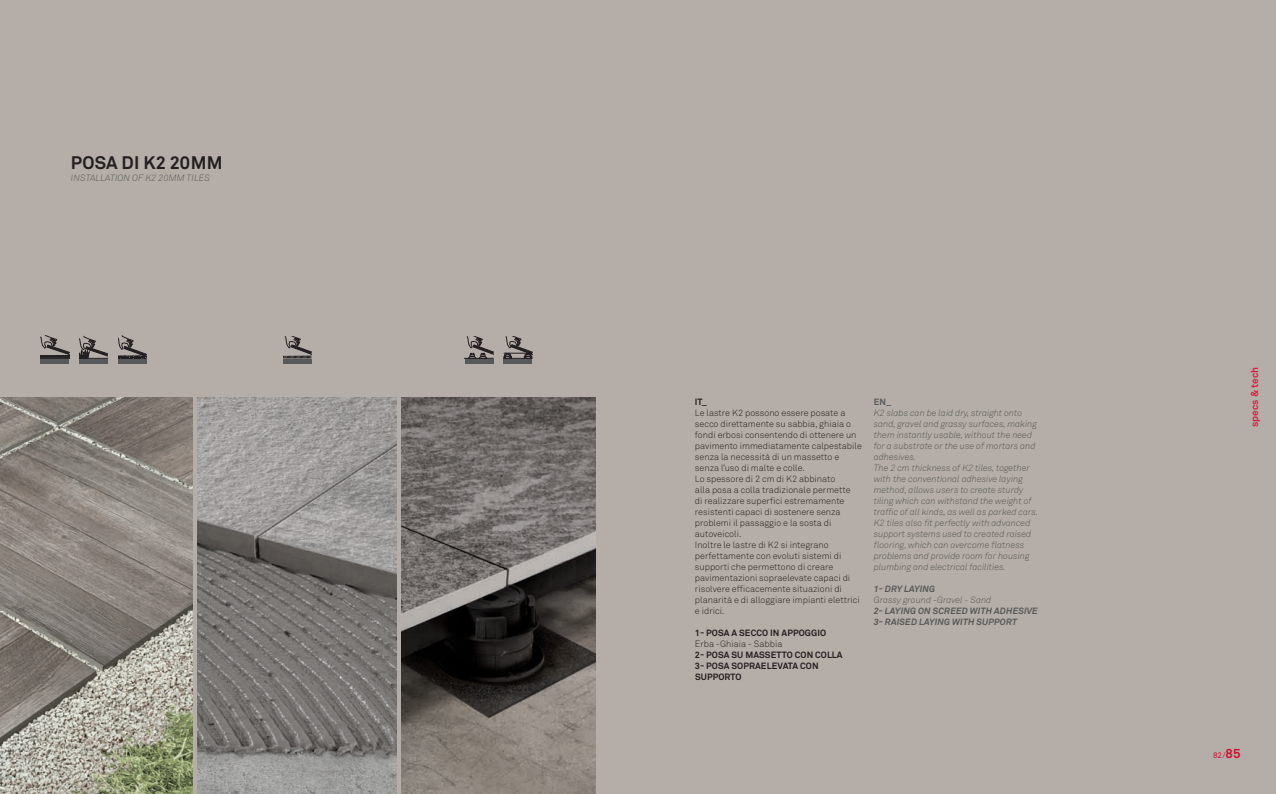
<style>
.page{position:relative;width:1276px;height:794px;background:#b5ada7}
.page>*{position:absolute;margin:0;border:0;box-sizing:border-box;transform-origin:0 0}
.t1{font:700 18px "Akkurat Std";letter-spacing:.01em;color:#231f20}
.t2{font:700 10px "Akkurat Std";color:#df1e3f}
.t3{font:300 9px/11px "Akkurat Std";color:#231f20}
.t4{font:italic 300 9px/11px "Akkurat Std";color:#575857}
.t5{font:700 9px/11px "Akkurat Std";letter-spacing:.01em;color:#231f20}
.t6{font:italic 700 9px/11px "Akkurat Std";letter-spacing:.01em;color:#575857}
.t7{font:700 9px "Akkurat Std";color:#575857}
.t8{font:8px "Akkurat Std";color:#cd1235}
.s1{font-weight:700;font-size:13px}
</style>
<div class="page">
<svg style="left:0;top:397px;width:595px;height:397px;background:#807c77"></svg>
<div style="left:283px;top:359px;width:28px;height:5px;background:#575857"></div>
<svg style="left:283px;top:336px;width:28px;height:23px"></svg>
<div style="left:79px;top:359px;width:29px;height:5px;background:#575857"></div>
<div style="left:118px;top:359px;width:28px;height:5px;background:#575857"></div>
<svg style="left:118px;top:336px;width:28px;height:22px"></svg>
<div style="left:41px;top:359px;width:28px;height:5px;background:#575857"></div>
<svg style="left:41px;top:336px;width:67px;height:23px"></svg>
<div style="left:465px;top:359px;width:28px;height:5px;background:#575857"></div>
<svg style="left:465px;top:336px;width:28px;height:23px"></svg>
<div style="left:503px;top:359px;width:29px;height:5px;background:#575857"></div>
<svg style="left:503px;top:336px;width:29px;height:23px"></svg>
<h1 class="t1" style="left:71px;top:151px;width:153px">POSA DI K2 20MM</h1>
<p class="t4" style="left:71px;top:172px;width:141px">INSTALLATION OF K2 20MM TILES</p>
<p class="t5" style="left:695px;top:396px;width:14px">IT_</p>
<p class="t3" style="left:695px;top:407px;width:168px">Le lastre K2 possono essere posate a secco direttamente su sabbia, ghiaia o fondi erbosi consentendo di ottenere un pavimento immediatamente calpestabile senza la necessità di un massetto e senza l’uso di malte e colle.<br>Lo spessore di 2 cm di K2 abbinato<br>alla posa a colla tradizionale permette<br>di realizzare superfici estremamente resistenti capaci di sostenere senza problemi il passaggio e la sosta di autoveicoli.<br>Inoltre le lastre di K2 si integrano perfettamente con evoluti sistemi di supporti che permettono di creare pavimentazioni sopraelevate capaci di risolvere efficacemente situazioni di planarità e di alloggiare impianti elettrici e idrici.</p>
<p class="t5" style="left:695px;top:627px;width:133px">1- POSA A SECCO IN APPOGGIO</p>
<p class="t3" style="left:695px;top:638px;width:89px">Erba -Ghiaia - Sabbia</p>
<p class="t5" style="left:695px;top:649px;width:149px">2- POSA SU MASSETTO CON COLLA<br>3- POSA SOPRAELEVATA CON<br>SUPPORTO</p>
<p class="t7" style="left:873px;top:396px;width:19px">EN_</p>
<p class="t4" style="left:873px;top:407px;width:166px">K2 slabs can be laid dry, straight onto sand, gravel and grassy surfaces, making them instantly usable, without the need for a substrate or the use of mortars and adhesives.<br>The 2 cm thickness of K2 tiles, together with the conventional adhesive laying method, allows users to create sturdy tiling which can withstand the weight of traffic of all kinds, as well as parked cars.<br>K2 tiles also fit perfectly with advanced support systems used to created raised flooring, which can overcome flatness problems and provide room for housing plumbing and electrical facilities.</p>
<p class="t6" style="left:873px;top:583px;width:63px">1- DRY LAYING</p>
<p class="t4" style="left:873px;top:594px;width:119px">Grassy ground -Gravel - Sand</p>
<p class="t6" style="left:873px;top:605px;width:166px">2- LAYING ON SCREED WITH ADHESIVE<br>3- RAISED LAYING WITH SUPPORT</p>
<p class="t2" style="left:1248px;top:427px;width:61px;rotate:-90deg">specs &amp; tech</p>
<p class="t8" style="left:1213px;top:750px;width:29px">82/<span class="s1">85</span></p>
</div>
